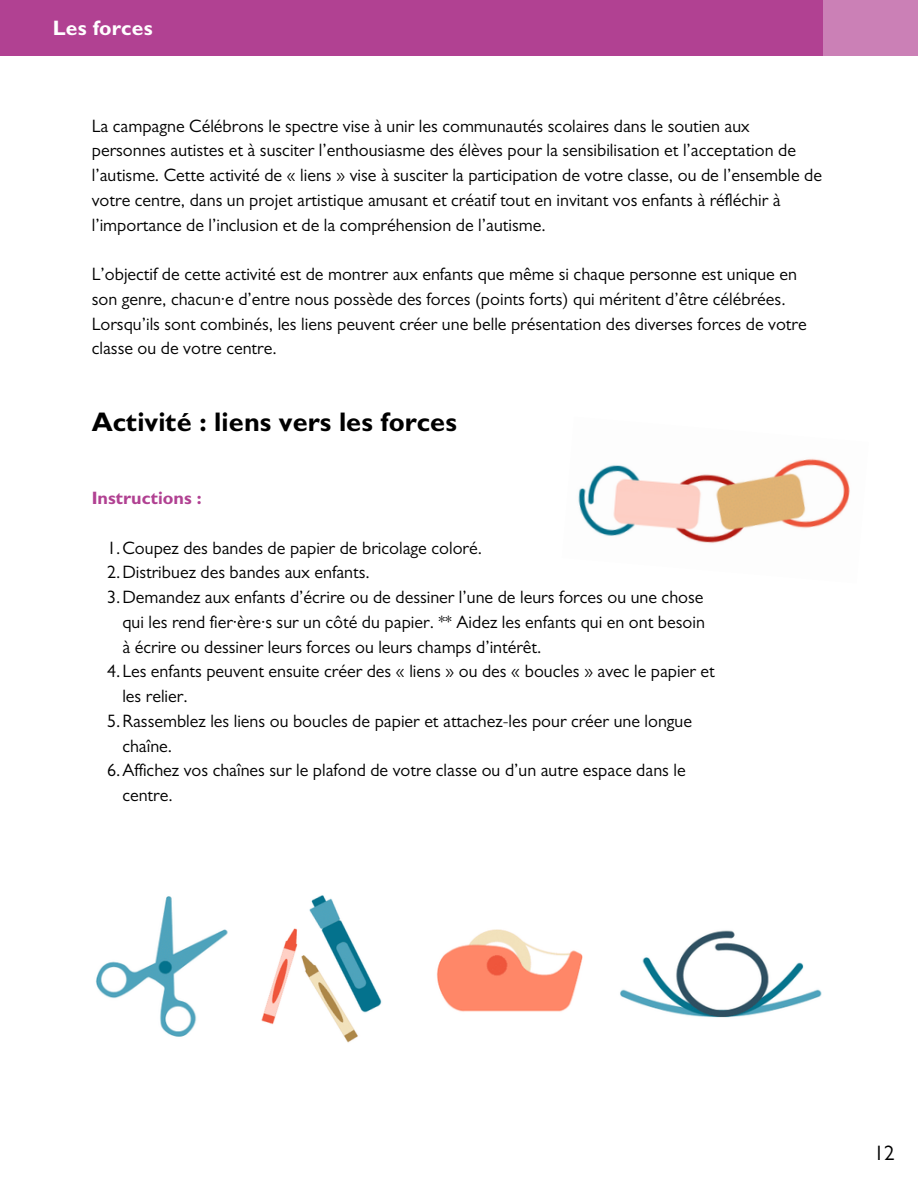
<style>
.page{position:relative;width:918px;height:1188px;background:#fff}
.page>*{position:absolute;margin:0;border:0;box-sizing:border-box;transform-origin:0 0}
.t1{font:700 27px "Gill Sans";color:#000}
.t2{font:700 21px "Gill Sans";letter-spacing:.005em;color:#fff}
.t3{font:21px "Gill Sans";color:#000}
.t4{font:18px/24.8px "Gill Sans";color:#000}
.t5{font:700 18px "Gill Sans";color:#b14192}
</style>
<div class="page">
<div style="left:0;top:0;width:823px;height:55px;background:#b14192"></div>
<div style="left:819px;top:0;width:99px;height:55px;background:#cb80b6"></div>
<img style="left:578px;top:458px;width:272px;height:85px">
<img style="left:437px;top:929px;width:146px;height:83px">
<img style="left:96px;top:896px;width:132px;height:141px">
<img style="left:261px;top:895px;width:121px;height:148px">
<img style="left:620px;top:930px;width:202px;height:88px">
<p class="t2" style="left:53px;top:20px;width:101px">Les forces</p>
<p class="t4" style="left:92px;top:116px;width:732px">La campagne Célébrons le spectre vise à unir les communautés scolaires dans le soutien aux personnes autistes et à susciter l’enthousiasme des élèves pour la sensibilisation et l’acceptation de l’autisme. Cette activité de « liens » vise à susciter la participation de votre classe, ou de l’ensemble de votre centre, dans un projet artistique amusant et créatif tout en invitant vos enfants à réfléchir à l’importance de l’inclusion et de la compréhension de l’autisme.</p>
<p class="t4" style="left:92px;top:264px;width:716px">L’objectif de cette activité est de montrer aux enfants que même si chaque personne est unique en son genre, chacun·e d’entre nous possède des forces (points forts) qui méritent d’être célébrées.<br>Lorsqu’ils sont combinés, les liens peuvent créer une belle présentation des diverses forces de votre classe ou de votre centre.</p>
<p class="t1" style="left:92px;top:412px;width:367px">Activité : liens vers les forces</p>
<p class="t5" style="left:92px;top:492px;width:111px">Instructions :</p>
<p class="t4" style="left:107px;top:538px;width:376px">1.Coupez des bandes de papier de bricolage coloré.</p>
<p class="t4" style="left:107px;top:563px;width:264px">2.Distribuez des bandes aux enfants.</p>
<p class="t4" style="left:122px;top:587px;width:584px;text-align:justify;text-indent:-15px">3.Demandez aux enfants d’écrire ou de dessiner l’une de leurs forces ou une chose qui les rend fier·ère·s sur un côté du papier. ** Aidez les enfants qui en ont besoin à écrire ou dessiner leurs forces ou leurs champs d’intérêt.</p>
<p class="t4" style="left:122px;top:662px;width:594px;text-indent:-15px">4.Les enfants peuvent ensuite créer des « liens » ou des « boucles » avec le papier et les relier.</p>
<p class="t4" style="left:122px;top:711px;width:571px;text-indent:-15px">5.Rassemblez les liens ou boucles de papier et attachez-les pour créer une longue chaîne.</p>
<p class="t4" style="left:122px;top:761px;width:565px;text-indent:-15px">6.Affichez vos chaînes sur le plafond de votre classe ou d’un autre espace dans le centre.</p>
<p class="t3" style="left:874px;top:1145px;width:22px">12</p>
</div>
